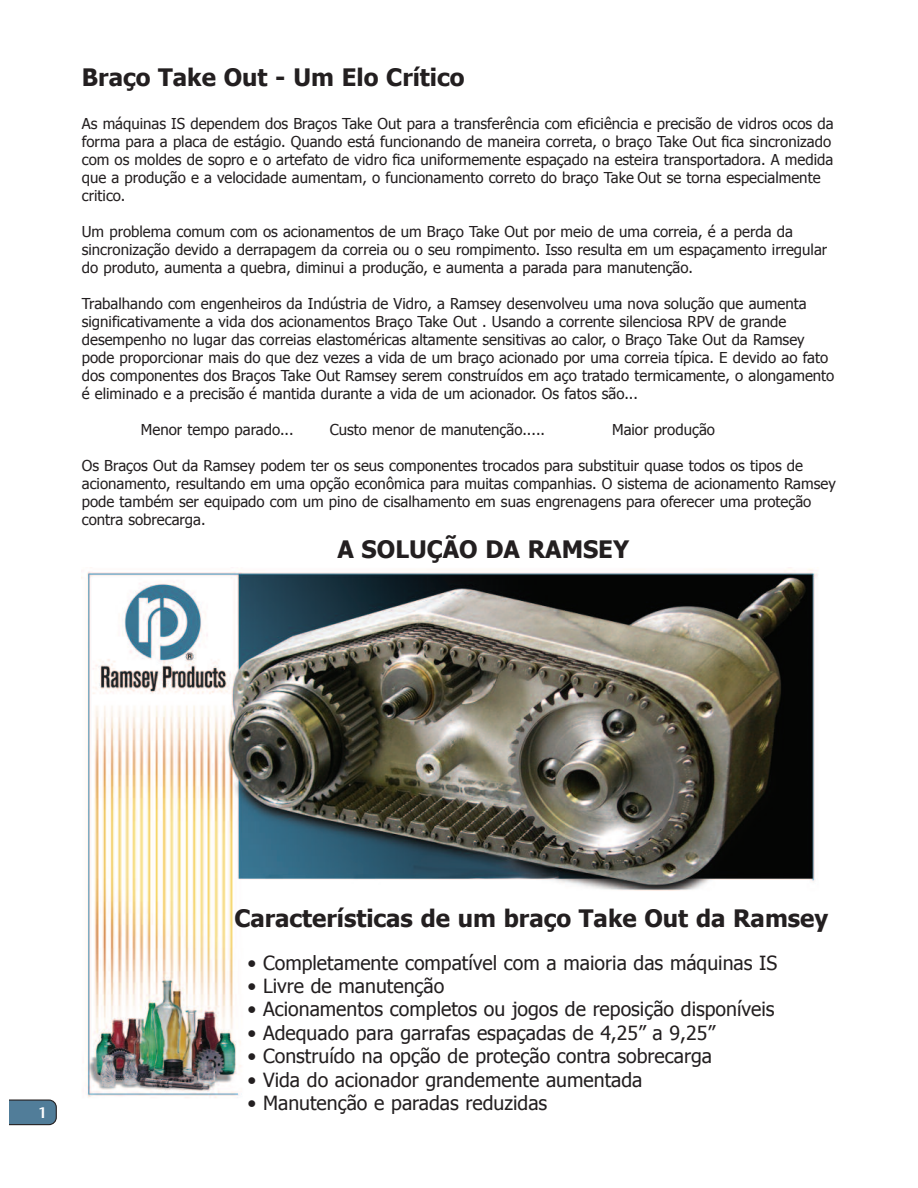
<style>
.page{position:relative;width:918px;height:1188px;background:#fff}
.page>*{position:absolute;margin:0;border:0;box-sizing:border-box;transform-origin:0 0}
.t1{font:700 24px "Tahoma";color:#231f20}
.t2{font:19.5px "Tahoma";color:#231f20}
.t3{font:15px/18px "Tahoma";color:#231f20}
.t4{font:600 15px "Stone Sans";color:#fff}
</style>
<div class="page">
<svg style="left:9px;top:1100px;width:48px;height:25px"></svg>
<img style="left:81px;top:568px;width:737px;height:530px">
<h1 class="t1" style="left:82px;top:62px;width:384px">Braço Take Out - Um Elo Crítico</h1>
<p class="t3" style="left:82px;top:114px;width:753px">As máquinas IS dependem dos Braços Take Out para a transferência com eficiência e precisão de vidros ocos da forma para a placa de estágio. Quando está funcionando de maneira correta, o braço Take Out fica sincronizado com os moldes de sopro e o artefato de vidro fica uniformemente espaçado na esteira transportadora. A medida que a produção e a velocidade aumentam, o funcionamento correto do braço Take Out se torna especialmente critico.</p>
<p class="t3" style="left:82px;top:222px;width:747px">Um problema comum com os acionamentos de um Braço Take Out por meio de uma correia, é a perda da sincronização devido a derrapagem da correia ou o seu rompimento. Isso resulta em um espaçamento irregular do produto, aumenta a quebra, diminui a produção, e aumenta a parada para manutenção.</p>
<p class="t3" style="left:82px;top:294px;width:754px">Trabalhando com engenheiros da Indústria de Vidro, a Ramsey desenvolveu uma nova solução que aumenta significativamente a vida dos acionamentos Braço Take Out . Usando a corrente silenciosa RPV de grande desempenho no lugar das correias elastoméricas altamente sensitivas ao calor, o Braço Take Out da Ramsey pode proporcionar mais do que dez vezes a vida de um braço acionado por uma correia típica. E devido ao fato dos componentes dos Braços Take Out Ramsey serem construídos em aço tratado termicamente, o alongamento é eliminado e a precisão é mantida durante a vida de um acionador. Os fatos são...</p>
<p class="t3" style="left:141px;top:420px;width:154px">Menor tempo parado...</p>
<p class="t3" style="left:330px;top:420px;width:217px">Custo menor de manutenção.....</p>
<p class="t3" style="left:612px;top:420px;width:104px">Maior produção</p>
<p class="t3" style="left:82px;top:456px;width:756px">Os Braços Out da Ramsey podem ter os seus componentes trocados para substituir quase todos os tipos de acionamento, resultando em uma opção econômica para muitas companhias. O sistema de acionamento Ramsey pode também ser equipado com um pino de cisalhamento em suas engrenagens para oferecer uma proteção contra sobrecarga.</p>
<h1 class="t1" style="left:337px;top:534px;width:293px">A SOLUÇÃO DA RAMSEY</h1>
<p class="t4" style="left:38px;top:1107px;width:10px">1</p>
<h1 class="t1" style="left:234px;top:903px;width:595px">Características de um braço Take Out da Ramsey</h1>
<h2 class="t2" style="left:247px;top:950px;width:531px">• Completamente compatível com a maioria das máquinas IS</h2>
<h2 class="t2" style="left:248px;top:973px;width:198px">• Livre de manutenção</h2>
<h2 class="t2" style="left:248px;top:997px;width:529px">• Acionamentos completos ou jogos de reposição disponíveis</h2>
<h2 class="t2" style="left:248px;top:1020px;width:469px">• Adequado para garrafas espaçadas de 4,25” a 9,25”</h2>
<h2 class="t2" style="left:248px;top:1044px;width:466px">• Construído na opção de proteção contra sobrecarga</h2>
<h2 class="t2" style="left:248px;top:1067px;width:396px">• Vida do acionador grandemente aumentada</h2>
<h2 class="t2" style="left:248px;top:1090px;width:301px">• Manutenção e paradas reduzidas</h2>
</div>
